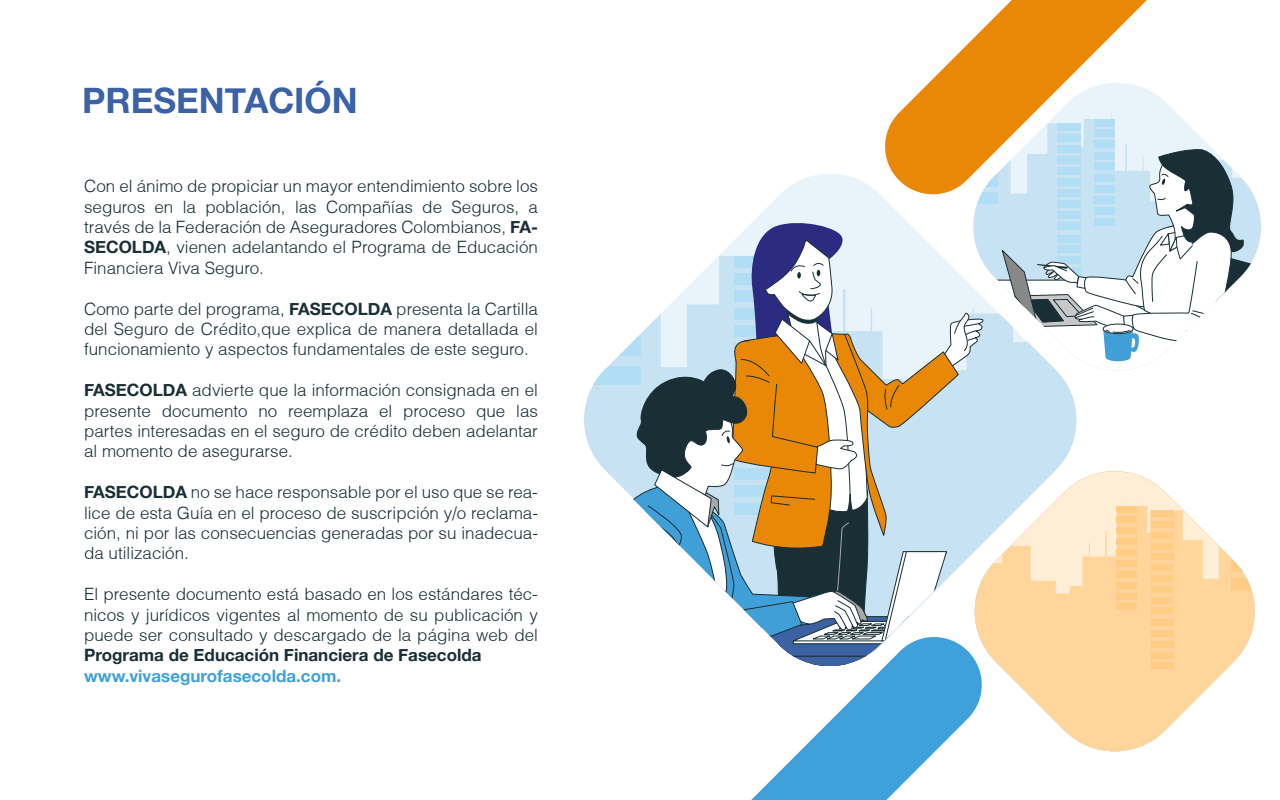
<style>
.page{position:relative;width:1280px;height:800px;background:#fff}
.page>*{position:absolute;margin:0;border:0;box-sizing:border-box;transform-origin:0 0}
.t1{font:700 35px "Helvetica Neue";color:#3b61a7}
.t2{font:300 17px/20.4px "Helvetica";color:#1a2e35;text-align:justify}
.t3{font:700 17px "Helvetica Neue";color:#1a2e35}
.t4{font:700 17px "Helvetica Neue";color:#3fa1d9}
.s1{font-family:"Helvetica Neue";font-weight:700}
</style>
<div class="page">
<svg style="left:1068px;top:673px;width:155px;height:78px;fill:#ffd59c"></svg>
<svg style="left:751px;top:724px;width:76px;height:76px"></svg>
<svg style="left:827px;top:673px;width:241px;height:127px"></svg>
<svg style="left:584px;top:0;width:677px;height:673px"></svg>
<h1 class="t1" style="left:82px;top:81px;width:277px">PRESENTACIÓN</h1>
<p class="t2" style="left:84px;top:177px;width:455px">Con el ánimo de propiciar un mayor entendimiento sobre los seguros en la población, las Compañías de Seguros, a través de la Federación de Aseguradores Colombianos, <span class="s1">FA-SECOLDA</span>, vienen adelantando el Programa de Educación Financiera Viva Seguro.</p>
<p class="t2" style="left:84px;top:300px;width:455px">Como parte del programa, <span class="s1">FASECOLDA</span> presenta la Cartilla del Seguro de Crédito,que explica de manera detallada el funcionamiento y aspectos fundamentales de este seguro.</p>
<p class="t2" style="left:84px;top:381px;width:455px"><span class="s1">FASECOLDA</span> advierte que la información consignada en el presente documento no reemplaza el proceso que las partes interesadas en el seguro de crédito deben adelantar al momento de asegurarse.</p>
<p class="t2" style="left:84px;top:483px;width:455px"><span class="s1">FASECOLDA</span> no se hace responsable por el uso que se rea&shy;lice de esta Guía en el proceso de suscripción y/o reclama&shy;ción, ni por las consecuencias generadas por su inadecua&shy;da utilización.</p>
<p class="t2" style="left:84px;top:585px;width:455px">El presente documento está basado en los estándares téc&shy;nicos y jurídicos vigentes al momento de su publicación y puede ser consultado y descargado de la página web del</p>
<p class="t3" style="left:84px;top:646px;width:399px">Programa de Educación Financiera de Fasecolda</p>
<p class="t4" style="left:84px;top:666px;width:259px">www.vivasegurofasecolda.com.</p>
</div>
